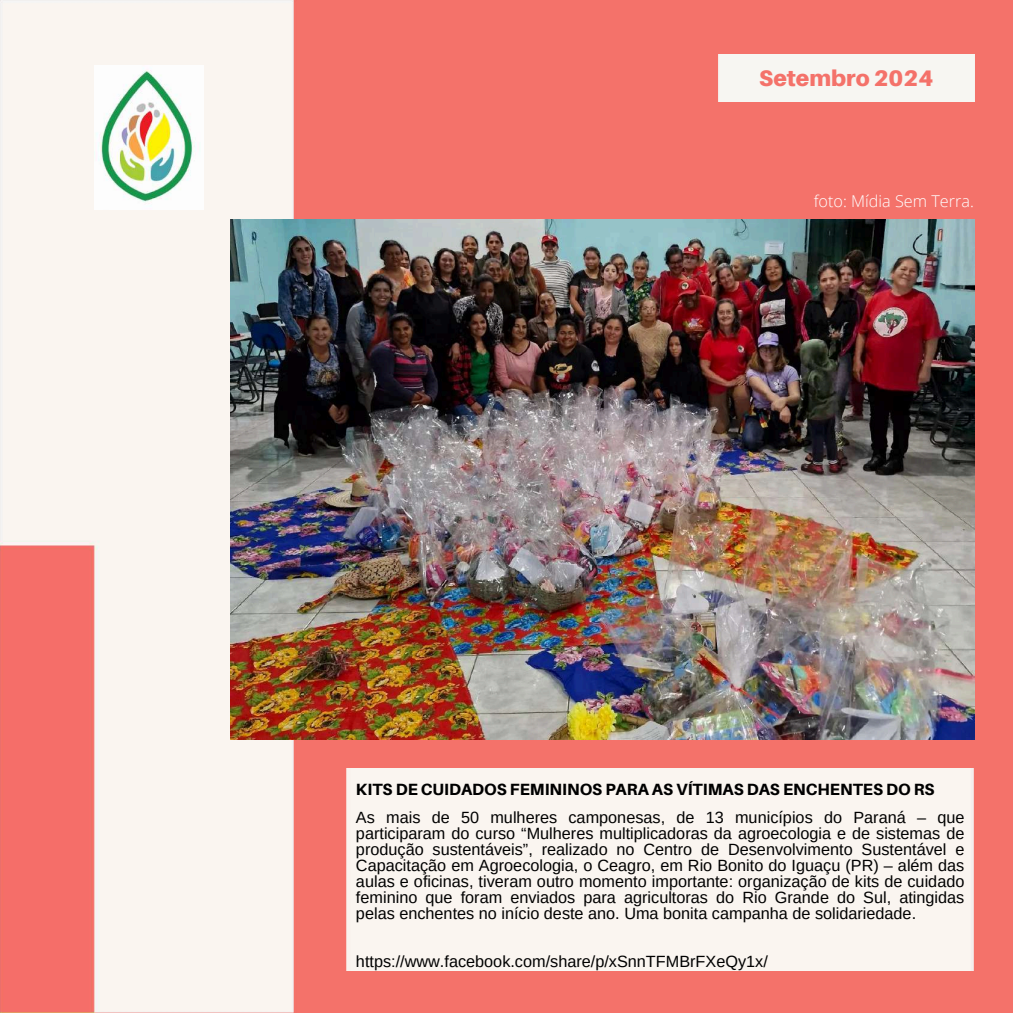
<style>
.page{position:relative;width:1013px;height:1013px;background:#fff}
.page>*{position:absolute;margin:0;border:0;box-sizing:border-box;transform-origin:0 0}
.t1{font:900 22.5px "Aileron";color:#f4726a}
.t2{font:16.25px/16px "Arimo";color:#000;text-align:justify}
.t3{font:800 16.25px "Aileron";color:#000}
.t4{font:300 16.25px "Open Sans";color:#fff}
</style>
<div class="page">
<div style="left:0;top:0;width:1012px;height:1012px;background:#f4726a"></div>
<div style="left:718px;top:54px;width:256px;height:47px;background:#f7f6f2"></div>
<div style="left:346px;top:768px;width:627px;height:202px;background:#faf5f0"></div>
<img style="left:0;top:0;width:299px;height:1012px">
<img style="left:230px;top:219px;width:744px;height:520px">
<img style="left:95px;top:65px;width:108px;height:145px">
<h1 class="t1" style="left:759px;top:64px;width:175px">Setembro 2024</h1>
<p class="t4" style="left:813px;top:189px;width:162px">foto: Mídia Sem Terra.</p>
<p class="t3" style="left:356px;top:779px;width:580px">KITS DE CUIDADOS FEMININOS PARA AS VÍTIMAS DAS ENCHENTES DO RS</p>
<p class="t2" style="left:356px;top:809px;width:610px">As mais de 50 mulheres camponesas, de 13 municípios do Paraná – que participaram do curso “Mulheres multiplicadoras da agroecologia e de sistemas de produção sustentáveis”, realizado no Centro de Desenvolvimento Sustentável e Capacitação em Agroecologia, o Ceagro, em Rio Bonito do Iguaçu (PR) – além das aulas e oficinas, tiveram outro momento importante: organização de kits de cuidado feminino que foram enviados para agricultoras do Rio Grande do Sul, atingidas pelas enchentes no início deste ano. Uma bonita campanha de solidariedade.</p>
<p class="t2" style="left:356px;top:952px;width:413px">https://www.facebook.com/share/p/xSnnTFMBrFXeQy1x/</p>
</div>
